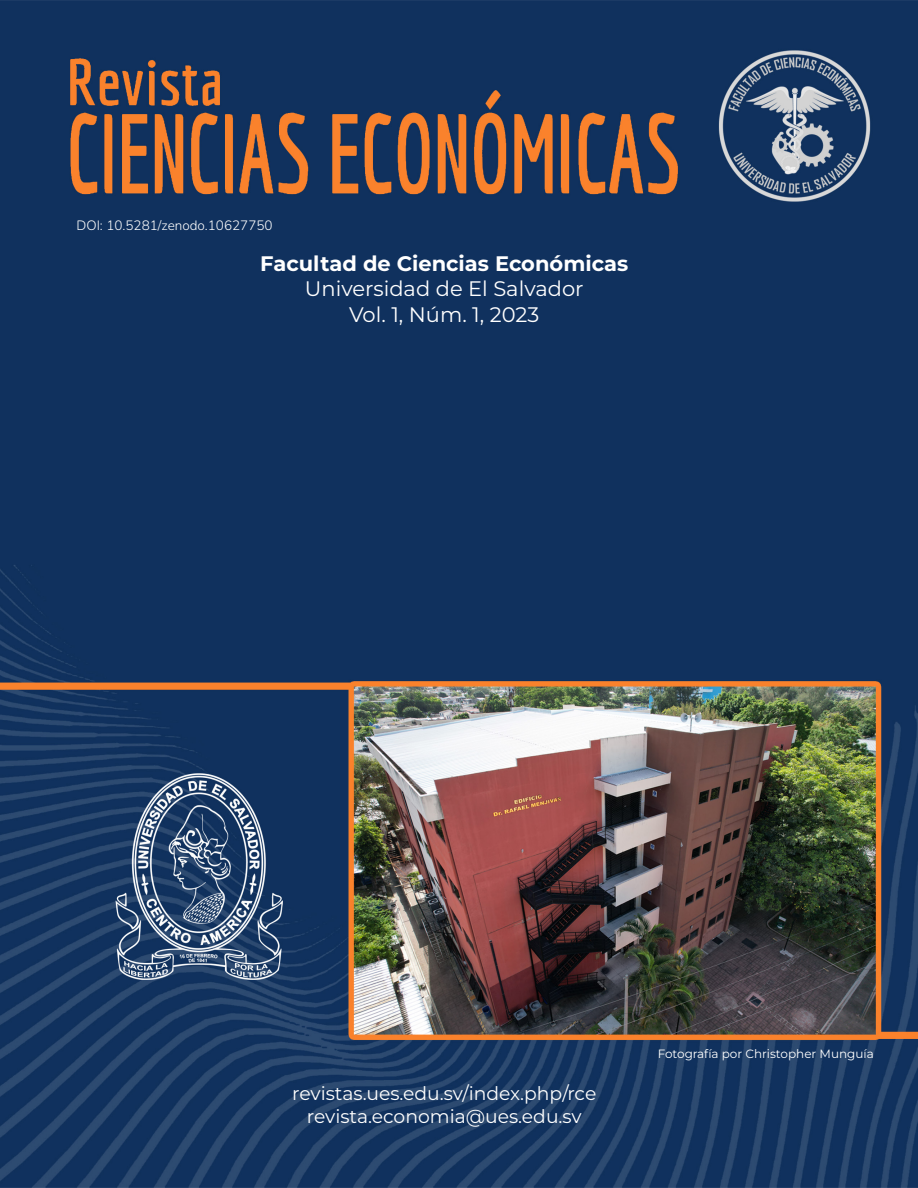
<style>
.page{position:relative;width:918px;height:1188px;background:#fff}
.page>*{position:absolute;margin:0;border:0;box-sizing:border-box;transform-origin:0 0}
.t1{font:21px "Montserrat";color:#fff}
.t2{font:700 21px "Montserrat";color:#fff}
.t3{font:18.75px "Montserrat";color:#fff}
.t4{font:200 13.5px "Nunito";color:#fff}
.t5{font:12px "Montserrat";color:#fff}
</style>
<div class="page">
<img style="left:0;top:0;width:918px;height:1188px">
<p class="t4" style="left:77px;top:216px;width:198px">DOI: 10.5281/zenodo.10627750</p>
<p class="t2" style="left:260px;top:250px;width:369px">Facultad de Ciencias Económicas</p>
<p class="t1" style="left:305px;top:275px;width:280px">Universidad de El Salvador</p>
<p class="t1" style="left:349px;top:300px;width:192px">Vol. 1, Núm. 1, 2023</p>
<p class="t3" style="left:292px;top:1081px;width:306px">revistas.ues.edu.sv/index.php/rce</p>
<p class="t3" style="left:307px;top:1103px;width:276px">revista.economia@ues.edu.sv</p>
<p class="t5" style="left:658px;top:1045px;width:218px">Fotografía por Christopher Munguía</p>
</div>
